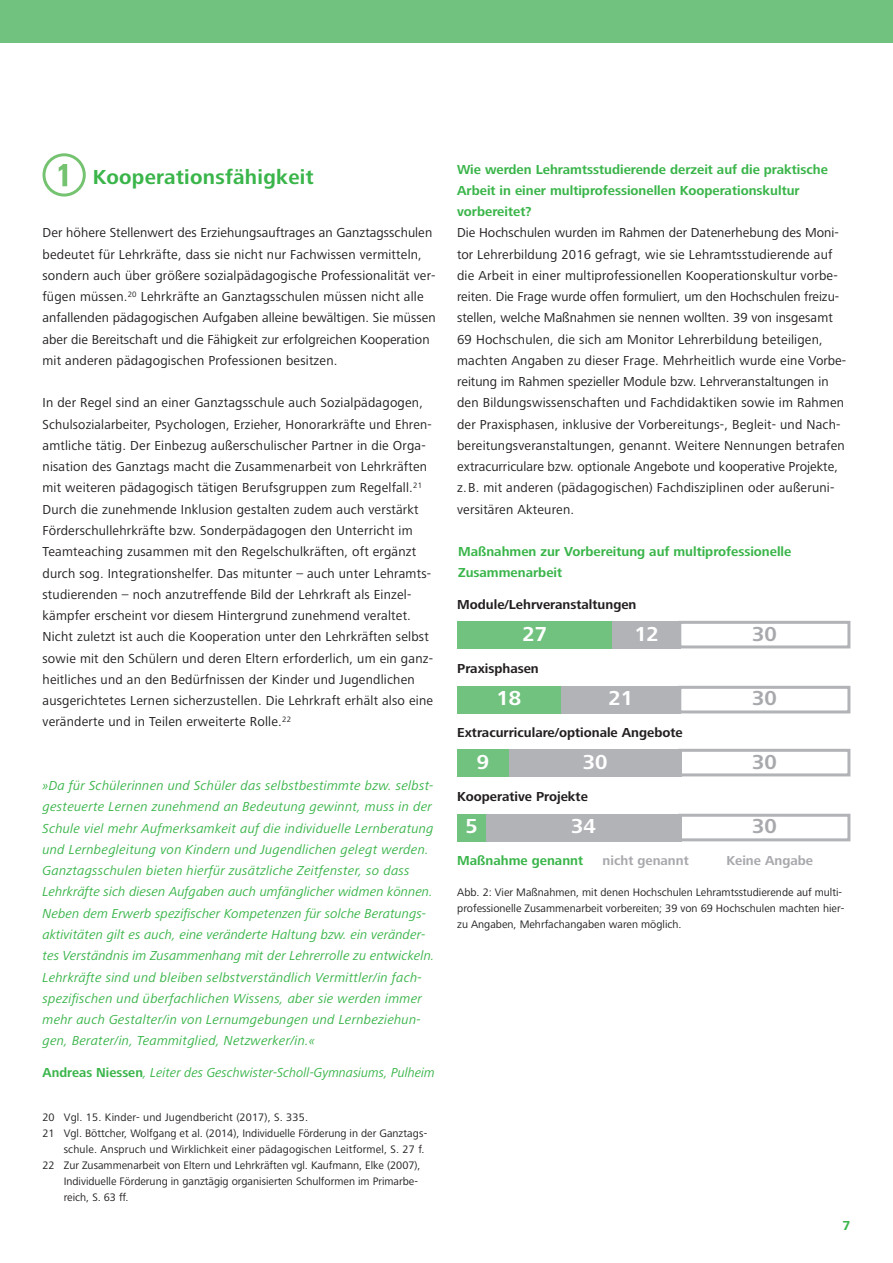
<style>
.page{position:relative;width:893px;height:1263px;background:#fff}
.page>*{position:absolute;margin:0;border:0;box-sizing:border-box;transform-origin:0 0}
.t1{font:700 54px "KONUMS";color:#75c370}
.t2{font:700 21px "Frutiger Next LT";letter-spacing:.015em;color:#3ab54a}
.t3{font:700 21px "Frutiger Next LT";color:#fff}
.t4{font:700 21px "Frutiger Next LT";color:#a8a9ad}
.t5{font:13.5px/21.3px "Frutiger Next LT";letter-spacing:.015em;color:#231f20}
.t6{font:italic 13.5px/21.3px "Frutiger Next LT";letter-spacing:.015em;color:#3ab54a}
.t7{font:700 13.5px/21.3px "Frutiger Next LT";color:#3ab54a}
.t8{font:700 13.5px "Frutiger Next LT";color:#231f20}
.t9{font:700 13.5px "Frutiger Next LT";color:#a8a9ad}
.t10{font:11.25px/15.9px "Frutiger Next LT";color:#231f20}
.s1{font-weight:700;font-style:normal}
</style>
<div class="page">
<div style="left:0;top:0;width:893px;height:43px;background:#71c27f"></div>
<div style="left:678px;top:686px;width:172px;height:27px;border:3px solid #b2b3b7"></div>
<div style="left:678px;top:621px;width:172px;height:27px;border:3px solid #b2b3b7"></div>
<div style="left:678px;top:814px;width:172px;height:27px;border:3px solid #b2b3b7"></div>
<div style="left:678px;top:749px;width:172px;height:27px;border:3px solid #b2b3b7"></div>
<div style="left:561px;top:686px;width:120px;height:27px;background:#b2b3b7"></div>
<div style="left:457px;top:621px;width:155px;height:27px;background:#71c27f"></div>
<div style="left:612px;top:621px;width:69px;height:27px;background:#b2b3b7"></div>
<div style="left:457px;top:686px;width:104px;height:27px;background:#71c27f"></div>
<div style="left:457px;top:814px;width:29px;height:27px;background:#71c27f"></div>
<div style="left:486px;top:814px;width:195px;height:27px;background:#b2b3b7"></div>
<div style="left:509px;top:749px;width:172px;height:27px;background:#b2b3b7"></div>
<div style="left:457px;top:749px;width:52px;height:27px;background:#71c27f"></div>
<h1 class="t1" style="left:43px;top:146px;width:45px">1</h1>
<h2 class="t2" style="left:93px;top:170px;width:223px">Kooperationsfähigkeit</h2>
<p class="t5" style="left:43px;top:224px;width:395px">Der höhere Stellenwert des Erziehungsauftrages an Ganztagsschulen bedeutet für Lehrkräfte, dass sie nicht nur Fachwissen vermitteln, sondern auch über größere sozialpädagogische Professionalität ver&shy;fügen müssen.<sup>20</sup> Lehrkräfte an Ganztagsschulen müssen nicht alle anfallenden pädagogischen Aufgaben alleine bewältigen. Sie müssen aber die Bereitschaft und die Fähigkeit zur erfolgreichen Kooperation mit anderen pädagogischen Professionen besitzen.</p>
<p class="t5" style="left:43px;top:394px;width:392px">In der Regel sind an einer Ganztagsschule auch Sozialpädagogen, Schulsozialarbeiter, Psychologen, Erzieher, Honorarkräfte und Ehren - amtliche tätig. Der Einbezug außerschulischer Partner in die Orga&shy;nisation des Ganztags macht die Zusammenarbeit von Lehrkräften mit weiteren pädagogisch tätigen Berufsgruppen zum Regelfall.<sup>21<br></sup>Durch die zunehmende Inklusion gestalten zudem auch verstärkt Förderschullehrkräfte bzw. Sonderpädagogen den Unterricht im Teamteaching zusammen mit den Regelschulkräften, oft ergänzt durch sog. Integrationshelfer. Das mitunter – auch unter Lehramts&shy;studierenden – noch anzutreffende Bild der Lehrkraft als Einzel&shy;kämpfer erscheint vor diesem Hintergrund zunehmend veraltet.<br>Nicht zuletzt ist auch die Kooperation unter den Lehrkräften selbst sowie mit den Schülern und deren Eltern erforderlich, um ein ganz&shy;heitliches und an den Bedürfnissen der Kinder und Jugendlichen ausgerichtetes Lernen sicherzustellen. Die Lehrkraft erhält also eine veränderte und in Teilen erweiterte Rolle.<sup>22</sup></p>
<p class="t6" style="left:43px;top:776px;width:393px">»Da für Schülerinnen und Schüler das selbstbestimmte bzw. selbst&shy;gesteuerte Lernen zunehmend an Bedeutung gewinnt, muss in der Schule viel mehr Aufmerksamkeit auf die individuelle Lernberatung und Lernbegleitung von Kindern und Jugendlichen gelegt werden.<br>Ganztagsschulen bieten hierfür zusätzliche Zeitfenster, so dass Lehrkräfte sich diesen Aufgaben auch umfänglicher widmen können.<br>Neben dem Erwerb spezifischer Kompetenzen für solche Beratungs&shy;aktivitäten gilt es auch, eine veränderte Haltung bzw. ein veränder&shy;tes Verständnis im Zusammenhang mit der Lehrerrolle zu entwickeln.<br>Lehrkräfte sind und bleiben selbstverständlich Vermittler/in fach&shy;spezifischen und überfachlichen Wissens, aber sie werden immer mehr auch Gestalter/in von Lernumgebungen und Lernbeziehun&shy;gen, Berater/in, Teammitglied, Netzwerker/in.«</p>
<p class="t6" style="left:43px;top:1063px;width:394px"><span class="s1">Andreas Niessen</span>, Leiter des Geschwister-Scholl-Gymnasiums, Pulheim</p>
<p class="t10" style="left:43px;top:1111px;width:267px">20 Vgl. 15. Kinder- und Jugendbericht (2017), S. 335.</p>
<p class="t10" style="left:43px;top:1126px;width:386px">21 Vgl. Böttcher, Wolfgang et al. (2014), Individuelle Förderung in der Ganztags-</p>
<p class="t10" style="left:64px;top:1142px;width:362px">schule. Anspruch und Wirklichkeit einer pädagogischen Leitformel, S. 27 f.</p>
<p class="t10" style="left:43px;top:1158px;width:380px">22 Zur Zusammenarbeit von Eltern und Lehrkräften vgl. Kaufmann, Elke (2007),</p>
<p class="t10" style="left:64px;top:1174px;width:356px">Individuelle Förderung in ganztägig organisierten Schulformen im Primarbe-</p>
<p class="t10" style="left:64px;top:1190px;width:66px">reich, S. 63 ff.</p>
<p class="t7" style="left:457px;top:160px;width:372px">Wie werden Lehramtsstudierende derzeit auf die praktische<br>Arbeit in einer multiprofessionellen Kooperationskultur vorbereitet?</p>
<p class="t5" style="left:457px;top:224px;width:390px">Die Hochschulen wurden im Rahmen der Datenerhebung des Moni&shy;tor Lehrerbildung 2016 gefragt, wie sie Lehramtsstudierende auf die Arbeit in einer multiprofessionellen Kooperationskultur vorbe&shy;reiten. Die Frage wurde offen formuliert, um den Hochschulen frei zu&shy;stellen, welche Maßnahmen sie nennen wollten. 39 von insgesamt 69 Hochschulen, die sich am Monitor Lehrerbildung beteiligen, machten Angaben zu dieser Frage. Mehrheitlich wurde eine Vorbe&shy;reitung im Rahmen spezieller Module bzw. Lehrveranstaltungen in den Bildungswissenschaften und Fach didaktiken sowie im Rahmen der Praxisphasen, inklusive der Vorbereitungs-, Begleit- und Nach&shy;bereitungsveranstaltungen, genannt. Weitere Nennungen betrafen extracurriculare bzw. optionale Angebote und kooperative Projekte, z.B. mit anderen (pädagogischen) Fachdisziplinen oder außeruni&shy;versitären Akteuren.</p>
<p class="t7" style="left:458px;top:542px;width:335px">Maßnahmen zur Vorbereitung auf multiprofessionelle<br>Zusammenarbeit</p>
<p class="t8" style="left:457px;top:600px;width:181px">Module/Lehrveranstaltungen</p>
<h2 class="t3" style="left:522px;top:627px;width:26px">27</h2>
<h2 class="t3" style="left:634px;top:627px;width:26px">12</h2>
<p class="t8" style="left:457px;top:664px;width:83px">Praxisphasen</p>
<h2 class="t3" style="left:497px;top:691px;width:26px">18</h2>
<h2 class="t3" style="left:608px;top:691px;width:26px">21</h2>
<p class="t8" style="left:457px;top:728px;width:227px">Extracurriculare/optionale Angebote</p>
<h2 class="t3" style="left:477px;top:755px;width:14px">9</h2>
<h2 class="t3" style="left:583px;top:755px;width:26px">30</h2>
<p class="t8" style="left:457px;top:792px;width:132px">Kooperative Projekte</p>
<h2 class="t3" style="left:465px;top:819px;width:14px">5</h2>
<h2 class="t3" style="left:571px;top:819px;width:26px">34</h2>
<h2 class="t4" style="left:752px;top:627px;width:26px">30</h2>
<h2 class="t4" style="left:752px;top:691px;width:26px">30</h2>
<h2 class="t4" style="left:752px;top:755px;width:26px">30</h2>
<h2 class="t4" style="left:752px;top:819px;width:26px">30</h2>
<p class="t7" style="left:457px;top:851px;width:127px">Maßnahme genannt</p>
<p class="t9" style="left:603px;top:855px;width:88px">nicht genannt</p>
<p class="t9" style="left:727px;top:855px;width:88px">Keine Angabe</p>
<p class="t10" style="left:457px;top:886px;width:389px">Abb. 2: Vier Maßnahmen, mit denen Hochschulen Lehramtsstudierende auf multi&shy;professionelle Zusammenarbeit vorbereiten; 39 von 69 Hochschulen machten hier - zu Angaben, Mehrfachangaben waren möglich.</p>
<p class="t7" style="left:843px;top:1216px;width:9px">7</p>
</div>
